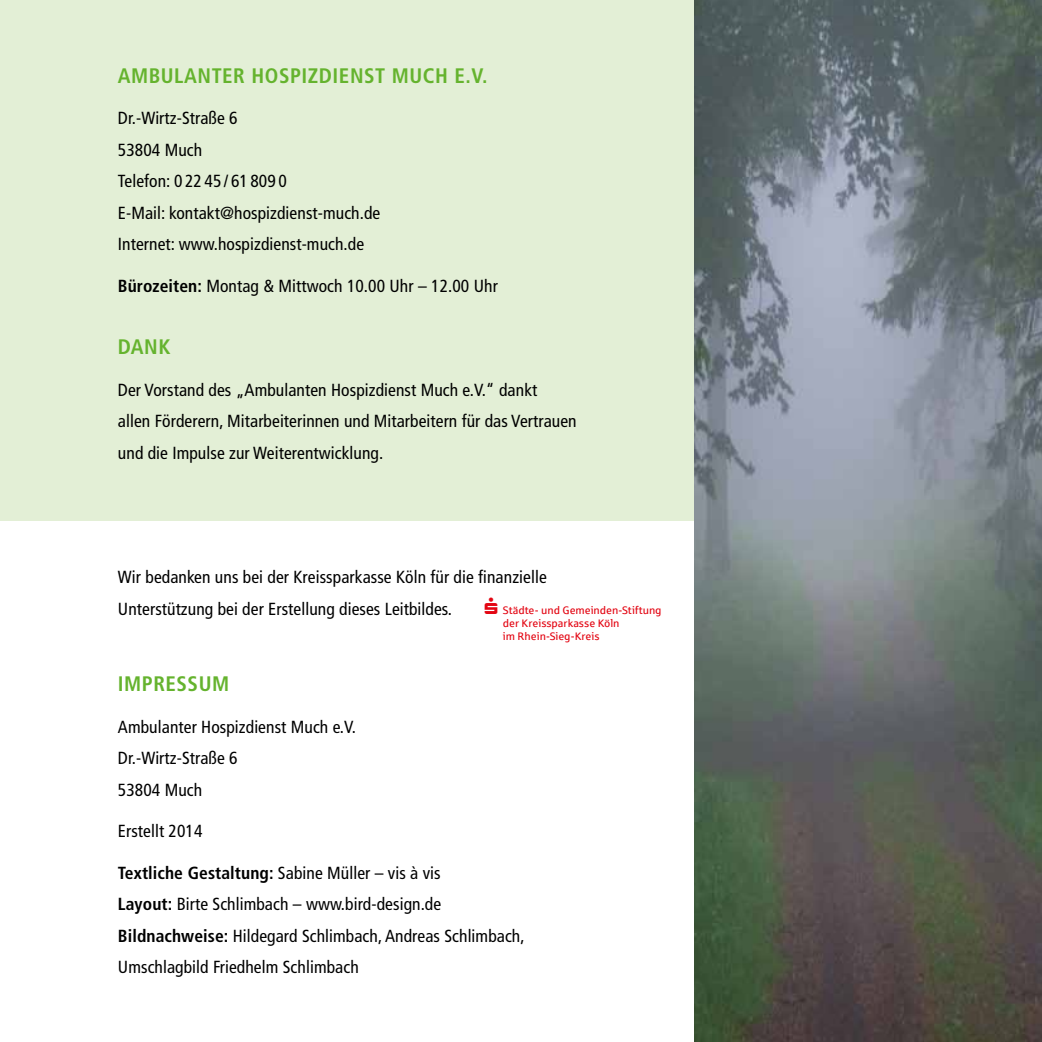
<style>
.page{position:relative;width:1042px;height:1042px;background:#fff}
.page>*{position:absolute;margin:0;border:0;box-sizing:border-box;transform-origin:0 0}
.t1{font:700 condensed 21px "Frutiger";letter-spacing:.025em;color:#65b32e}
.t2{font:condensed 17.5px/31.5px "Frutiger";letter-spacing:.005em;color:#000}
.t3{font:10.85px/12.6px "Sparkasse Rg";letter-spacing:-.005em;color:#e30613}
.s1{font-weight:700}
</style>
<div class="page">
<div style="left:0;top:0;width:694px;height:521px;background:#e3efd6"></div>
<img style="left:694px;top:0;width:348px;height:1042px">
<p class="t1" style="left:118px;top:63px;width:371px">AMBULANTER HOSPIZDIENST MUCH E.V.</p>
<p class="t2" style="left:118px;top:103px;width:264px">Dr.-Wirtz-Straße 6<br>53804 Much<br>Telefon: 0 22 45 / 61 809 0<br>E-Mail: kontakt@hospizdienst-much.de<br>Internet: www.hospizdienst-much.de</p>
<p class="t2" style="left:118px;top:270px;width:381px"><span class="s1">Bürozeiten:</span> Montag &amp; Mittwoch 10.00 Uhr – 12.00 Uhr</p>
<p class="t1" style="left:118px;top:334px;width:54px">DANK</p>
<p class="t2" style="left:118px;top:374px;width:460px">Der Vorstand des „Ambulanten Hospizdienst Much e.V.“ dankt<br>allen Förderern, Mitarbeiterinnen und Mitarbeitern für das Vertrauen und die Impulse zur Weiterentwicklung.</p>
<p class="t2" style="left:118px;top:561px;width:430px">Wir bedanken uns bei der Kreissparkasse Köln für die finanzielle<br>Unterstützung bei der Erstellung dieses Leitbildes.</p>
<p class="t3" style="left:503px;top:604px;width:160px">Städte- und Gemeinden-Stiftung der Kreissparkasse Köln<br>im Rhein-Sieg-Kreis</p>
<p class="t1" style="left:118px;top:671px;width:113px">IMPRESSUM</p>
<p class="t2" style="left:118px;top:711px;width:239px">Ambulanter Hospizdienst Much e.V.<br>Dr.-Wirtz-Straße 6<br>53804 Much</p>
<p class="t2" style="left:118px;top:815px;width:86px">Erstellt 2014</p>
<p class="t2" style="left:118px;top:857px;width:408px"><span class="s1">Textliche Gestaltung:</span> Sabine Müller – vis à vis<br><span class="s1">Layout:</span> Birte Schlimbach – www.bird-design.de <span class="s1">Bildnachweise:</span> Hildegard Schlimbach, Andreas Schlimbach, Umschlagbild Friedhelm Schlimbach</p>
</div>
